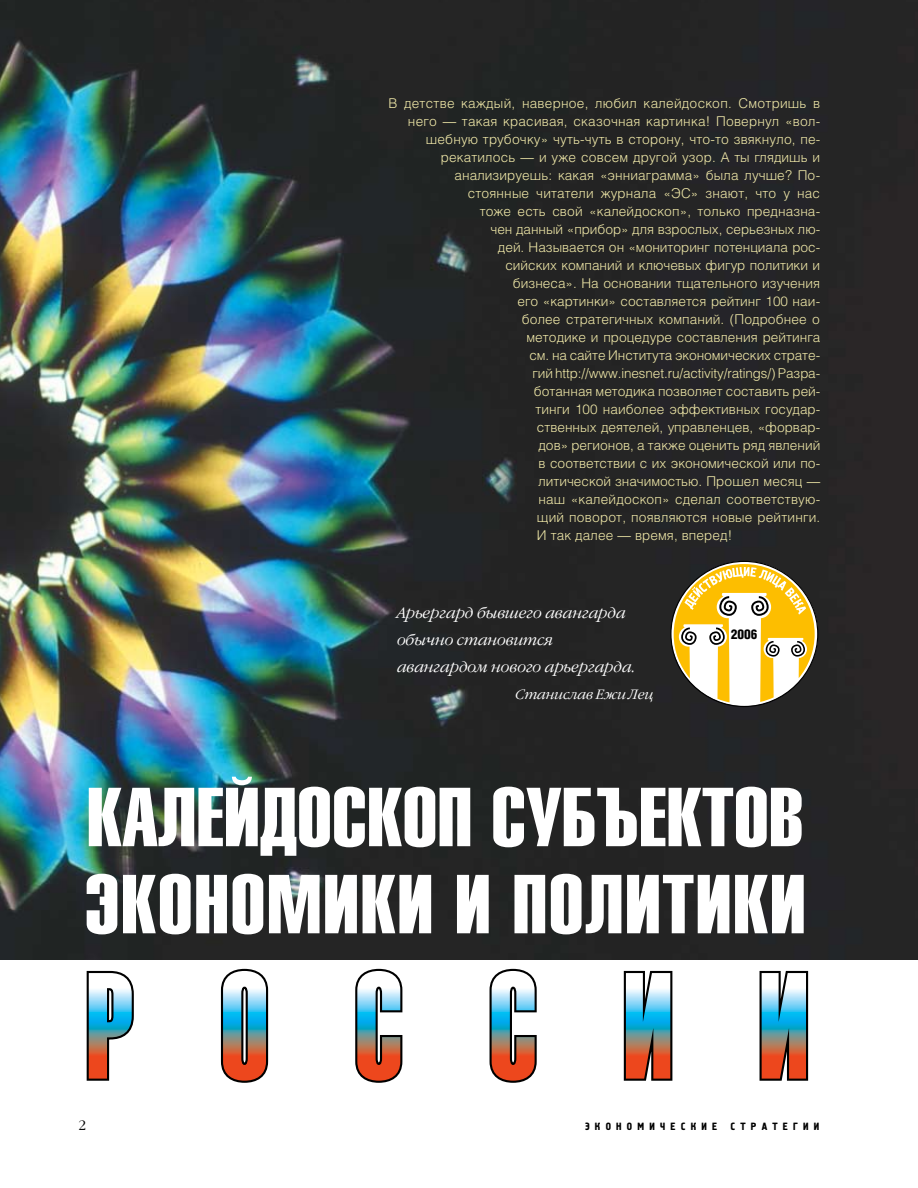
<style>
.page{position:relative;width:918px;height:1188px;background:#fff}
.page>*{position:absolute;margin:0;border:0;box-sizing:border-box;transform-origin:0 0}
.t1{font:148.2px "Helios Extra Compressed";letter-spacing:.66em;color:#fff;scale:.87 1}
.t2{font:82.05px/87.2px "Helios Extra Compressed";color:#fff;scale:1.13 1}
.t3{font:italic 300 15px/27px "Garamond C";color:#fff}
.t4{font:300 13.5px "Helios";letter-spacing:.005em;color:#f0e8a8}
.t5{font:italic 300 13.5px "Garamond C";color:#fff}
.t6{font:900 13.35px "Helios Cond";color:#000}
.t7{font:10.5px "Hermes C";letter-spacing:.5em;color:#000}
</style>
<div class="page">
<img style="left:0;top:0;width:918px;height:960px">
<svg style="left:86px;top:970px;width:48px;height:111px"></svg>
<svg style="left:220px;top:968px;width:49px;height:115px"></svg>
<svg style="left:355px;top:968px;width:48px;height:115px"></svg>
<svg style="left:489px;top:968px;width:48px;height:115px"></svg>
<svg style="left:623px;top:970px;width:50px;height:111px"></svg>
<svg style="left:759px;top:970px;width:50px;height:111px"></svg>
<svg style="left:674px;top:564px;width:141px;height:138px"></svg>
<p class="t4" style="left:388px;top:96px;width:433px">В детстве каждый, наверное, любил калейдоскоп. Смотришь в</p>
<p class="t4" style="left:408px;top:114px;width:414px">него — такая красивая, сказочная картинка! Повернул «вол-</p>
<p class="t4" style="left:426px;top:132px;width:396px">шебную трубочку» чуть-чуть в сторону, что-то звякнуло, пе-</p>
<p class="t4" style="left:441px;top:150px;width:381px">рекатилось — и уже совсем другой узор. А ты глядишь и</p>
<p class="t4" style="left:454px;top:168px;width:367px">анализируешь: какая «энниаграмма» была лучше? По-</p>
<p class="t4" style="left:468px;top:186px;width:354px">стоянные читатели журнала «ЭС» знают, что у нас</p>
<p class="t4" style="left:480px;top:204px;width:342px">тоже есть свой «калейдоскоп», только предназна-</p>
<p class="t4" style="left:490px;top:222px;width:331px">чен данный «прибор» для взрослых, серьезных лю-</p>
<p class="t4" style="left:498px;top:240px;width:324px">дей. Называется он «мониторинг потенциала рос-</p>
<p class="t4" style="left:505px;top:258px;width:316px">сийских компаний и ключевых фигур политики и</p>
<p class="t4" style="left:513px;top:276px;width:309px">бизнеса». На основании тщательного изучения</p>
<p class="t4" style="left:517px;top:294px;width:304px">его «картинки» составляется рейтинг 100 наи-</p>
<p class="t4" style="left:522px;top:312px;width:300px">более стратегичных компаний. (Подробнее о</p>
<p class="t4" style="left:526px;top:330px;width:295px">методике и процедуре составления рейтинга</p>
<p class="t4" style="left:529px;top:348px;width:292px">см. на сайте Института экономических страте-</p>
<p class="t4" style="left:532px;top:366px;width:289px">гий http://www.inesnet.ru/activity/ratings/) Разра-</p>
<p class="t4" style="left:534px;top:384px;width:288px">ботанная методика позволяет составить рей-</p>
<p class="t4" style="left:535px;top:402px;width:286px">тинги 100 наиболее эффективных государ-</p>
<p class="t4" style="left:537px;top:420px;width:285px">ственных деятелей, управленцев, «форвар-</p>
<p class="t4" style="left:538px;top:438px;width:283px">дов» регионов, а также оценить ряд явлений</p>
<p class="t4" style="left:538px;top:456px;width:283px">в соответствии с их экономической или по-</p>
<p class="t4" style="left:538px;top:474px;width:283px">литической значимостью. Прошел месяц —</p>
<p class="t4" style="left:538px;top:492px;width:283px">наш «калейдоскоп» сделал соответствую-</p>
<p class="t4" style="left:537px;top:510px;width:285px">щий поворот, появляются новые рейтинги.</p>
<p class="t4" style="left:537px;top:528px;width:197px">И так далее — время, вперед!</p>
<p class="t3" style="left:397px;top:600px;width:240px">Арьергард бывшего авангарда обычно становится авангардом нового арьергарда.</p>
<p class="t5" style="left:516px;top:687px;width:139px">Станислав Ежи Лец</p>
<p class="t6" style="left:731px;top:627px;width:28px">2006</p>
<h2 class="t2" style="left:85px;top:772px;width:640px">КАЛЕЙДОСКОП СУБЪЕКТОВ<br>ЭКОНОМИКИ И ПОЛИТИКИ</h2>
<h1 class="t1" style="left:86px;top:941px;width:833px">РОССИИ</h1>
<p class="t7" style="left:585px;top:1121px;width:134px">ЭКОНОМИЧЕСКИЕ</p>
<p class="t7" style="left:730px;top:1121px;width:90px">СТРАТЕГИИ</p>
</div>
